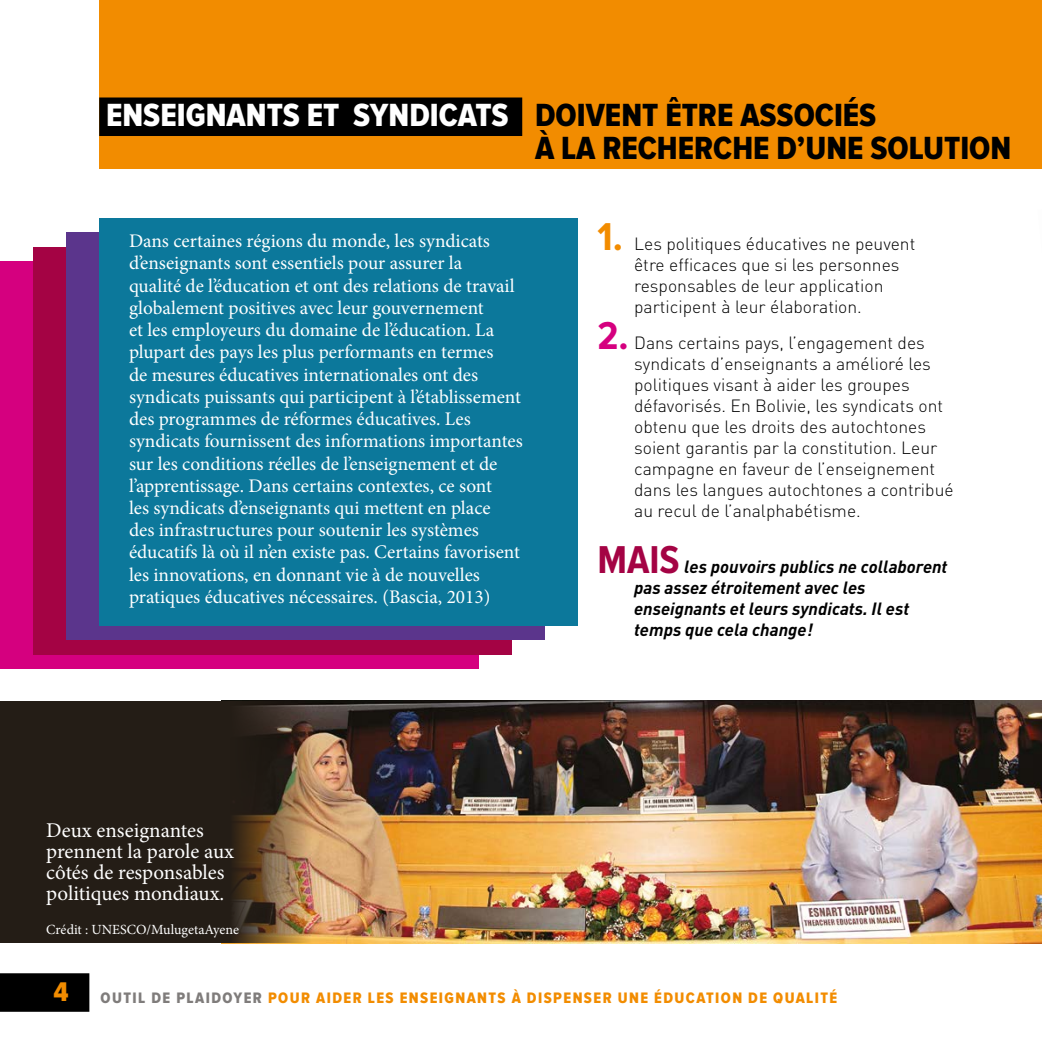
<style>
.page{position:relative;width:1042px;height:1042px;background:#fff}
.page>*{position:absolute;margin:0;border:0;box-sizing:border-box;transform-origin:0 0}
.Main_Body_Bullets{font:700 40.25px "Proxima Nova Cond";color:#a40344}
.Main_Body_Bullets-2{font:700 40.25px "Proxima Nova Cond";color:#f28c00}
.Main_Body_Bullets-3{font:700 40.25px "Proxima Nova Cond";color:#d5007f}
.Main_Body_Head_2{font:33.25px "Proxima Nova Cond Extrabld";color:#fff}
.Main_Body_Head_2-2{font:33.25px "Proxima Nova Cond Extrabld";color:#000}
.t1{font:21px/21px "Minion Pro";color:#fff}
.t2{font:19.25px/22.2px "Minion Pro";color:#fff}
.Main_Body_Bullets-4{font:300 17.5px/21px "DINOT";color:#000}
.Main_Body_Bullets-5{font:italic 700 17.5px/21px "DINOT";color:#000}
.t3{font:15.75px "Proxima Nova Cond Extrabld";letter-spacing:.09em;color:#f28c00}
.t4{font:14px "Minion Pro";color:#fff}
.s1{color:#000}
.s2{font-size:28px}
.s3{color:#7f7c7b}
</style>
<div class="page">
<div style="left:0;top:973px;width:89px;height:39px;background:#000"></div>
<img style="left:311px;top:701px;width:731px;height:242px">
<div style="left:99px;top:0;width:943px;height:169px;background:#f28c00"></div>
<div style="left:99px;top:97px;width:423px;height:39px;background:#000"></div>
<div style="left:0;top:262px;width:479px;height:407px;background:#d5007f"></div>
<div style="left:33px;top:247px;width:479px;height:407px;background:#a40344"></div>
<div style="left:66px;top:233px;width:479px;height:407px;background:#5b358c"></div>
<div style="left:99px;top:218px;width:479px;height:408px;background:#0c789b"></div>
<svg style="left:0;top:701px;width:311px;height:242px;background:#33271c"></svg>
<p class="Main_Body_Head_2" style="left:106px;top:99px;width:772px">ENSEIGNANTS ET SYNDICATS <span class="s1">DOIVENT ÊTRE ASSOCIÉS</span></p>
<p class="Main_Body_Head_2-2" style="left:535px;top:132px;width:478px">À LA RECHERCHE D’UNE SOLUTION</p>
<p class="t2" style="left:129px;top:230px;width:395px">Dans certaines régions du monde, les syndicats d’enseignants sont essentiels pour assurer la<br>qualité de l’éducation et ont des relations de travail globalement positives avec leur gouvernement<br>et les employeurs du domaine de l’éducation. La plupart des pays les plus performants en termes<br>de mesures éducatives internationales ont des syndicats puissants qui participent à l’établissement des programmes de réformes éducatives. Les syndicats fournissent des informations importantes sur les conditions réelles de l’enseignement et de l’apprentissage. Dans certains contextes, ce sont<br>les syndicats d’enseignants qui mettent en place<br>des infrastructures pour soutenir les systèmes éducatifs là où il n’en existe pas. Certains favorisent les innovations, en donnant vie à de nouvelles pratiques éducatives nécessaires. (Bascia, 2013)</p>
<p class="t1" style="left:46px;top:820px;width:189px">Deux enseignantes prennent la parole aux côtés de responsables politiques mondiaux.</p>
<p class="t4" style="left:46px;top:919px;width:194px">Crédit : UNESCO/MulugetaAyene</p>
<p class="Main_Body_Bullets-2" style="left:597px;top:218px;width:27px">1.</p>
<p class="Main_Body_Bullets-4" style="left:634px;top:233px;width:283px">Les politiques éducatives ne peuvent être efficaces que si les personnes responsables de leur application participent à leur élaboration.</p>
<p class="Main_Body_Bullets-3" style="left:597px;top:317px;width:33px">2.</p>
<p class="Main_Body_Bullets-4" style="left:634px;top:331px;width:321px">Dans certains pays, l’engagement des syndicats d’enseignants a amélioré les politiques visant à aider les groupes défavorisés. En Bolivie, les syndicats ont obtenu que les droits des autochtones soient garantis par la constitution. Leur campagne en faveur de l’enseignement dans les langues autochtones a contribué au recul de l’analphabétisme.</p>
<p class="Main_Body_Bullets" style="left:597px;top:541px;width:84px">MAIS</p>
<p class="Main_Body_Bullets-5" style="left:634px;top:555px;width:315px;text-indent:50px">les pouvoirs publics ne collaborent pas assez étroitement avec les enseignants et leurs syndicats. Il est temps que cela change!</p>
<p class="t3" style="left:54px;top:990px;width:785px"><span class="s2">4</span> <span class="s3">OUTIL DE PLAIDOYER</span> POUR AIDER LES ENSEIGNANTS À DISPENSER UNE ÉDUCATION DE QUALITÉ</p>
</div>
